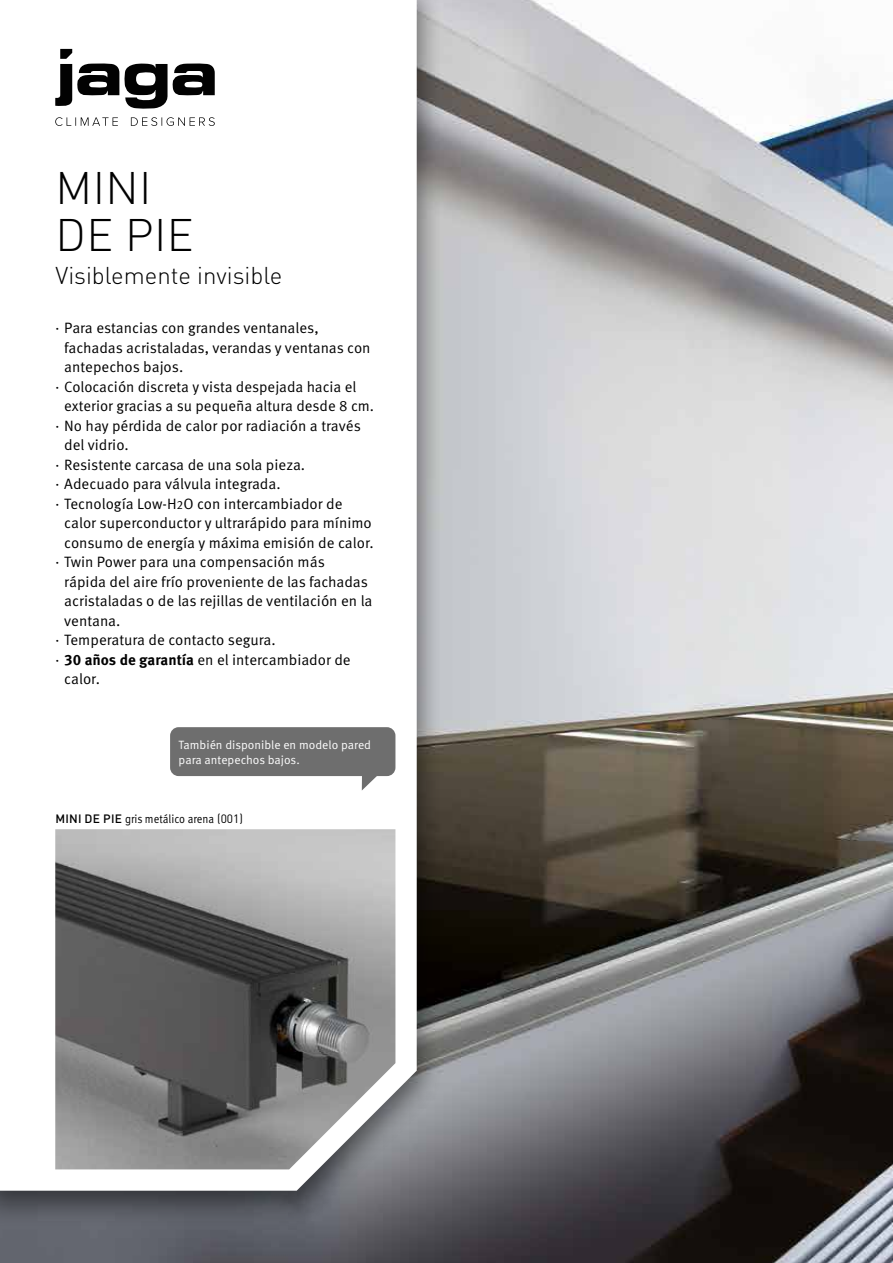
<style>
.page{position:relative;width:893px;height:1263px;background:#fff}
.page>*{position:absolute;margin:0;border:0;box-sizing:border-box;transform-origin:0 0}
.t1{font:300 45px/46.2px "DIN Pro";letter-spacing:.01em;color:#000}
.t2{font:300 24px "DIN Pro";color:#000}
.t3{font:15px "Meta Pro";color:#000}
.t4{font:12px/15px "Meta Pro";color:#fff}
.t5{font:12px "Meta Pro";color:#000;scale:.9 1}
.s1{font-size:12px}
.s2{font-weight:700}
.s3{font-family:"DIN Pro";font-weight:500}
.s4{font-family:"DIN Pro"}
</style>
<div class="page">
<img style="left:0;top:0;width:893px;height:1263px">
<div style="left:0;top:0;width:443px;height:1227px;background:#000;opacity:.5"></div>
<svg style="left:0;top:0;width:417px;height:1191px"></svg>
<img style="left:55px;top:829px;width:340px;height:340px">
<svg style="left:55px;top:49px;width:160px;height:77px"></svg>
<div style="left:170px;top:727px;width:225px;height:49px;background:#6e6e6e;border-radius:9px"></div>
<svg style="left:362px;top:776px;width:19px;height:14px"></svg>
<h1 class="t1" style="left:56px;top:163px;width:140px">MINI<br>DE PIE</h1>
<h2 class="t2" style="left:55px;top:259px;width:228px">Visiblemente invisible</h2>
<p class="t3" style="left:55px;top:319px;width:265px">· Para estancias con grandes ventanales,</p>
<p class="t3" style="left:64px;top:338px;width:308px">fachadas acristaladas, verandas y ventanas con</p>
<p class="t3" style="left:64px;top:358px;width:121px">antepechos bajos.</p>
<p class="t3" style="left:55px;top:377px;width:303px">· Colocación discreta y vista despejada hacia el</p>
<p class="t3" style="left:64px;top:397px;width:311px">exterior gracias a su pequeña altura desde 8 cm.</p>
<p class="t3" style="left:55px;top:416px;width:307px">· No hay pérdida de calor por radiación a través</p>
<p class="t3" style="left:64px;top:436px;width:66px">del vidrio.</p>
<p class="t3" style="left:55px;top:455px;width:251px">· Resistente carcasa de una sola pieza.</p>
<p class="t3" style="left:55px;top:475px;width:227px">· Adecuado para válvula integrada.</p>
<p class="t3" style="left:55px;top:494px;width:289px">· Tecnología Low-H<span class="s1">2</span>O con intercambiador de</p>
<p class="t3" style="left:64px;top:514px;width:309px">calor superconductor y ultrarápido para mínimo</p>
<p class="t3" style="left:64px;top:533px;width:311px">consumo de energía y máxima emisión de calor .</p>
<p class="t3" style="left:55px;top:553px;width:271px">· Twin Power para una compensación más</p>
<p class="t3" style="left:64px;top:572px;width:305px">rápida del aire frío proveniente de las fachadas</p>
<p class="t3" style="left:64px;top:592px;width:310px">acristaladas o de las rejillas de ventilación en la</p>
<p class="t3" style="left:64px;top:611px;width:58px">ventana.</p>
<p class="t3" style="left:55px;top:631px;width:222px">· Temperatura de contacto segura .</p>
<p class="t3" style="left:55px;top:650px;width:297px">· <span class="s2">30 años de garantía</span> en el intercambiador de</p>
<p class="t3" style="left:64px;top:670px;width:37px">calor.</p>
<p class="t4" style="left:179px;top:737px;width:194px">También disponible en modelo pared para antepechos bajos.</p>
<p class="t5" style="left:55px;top:811px;width:210px"><span class="s3">MINI DE PIE</span> gris metálico arena <span class="s4">(001)</span></p>
</div>
